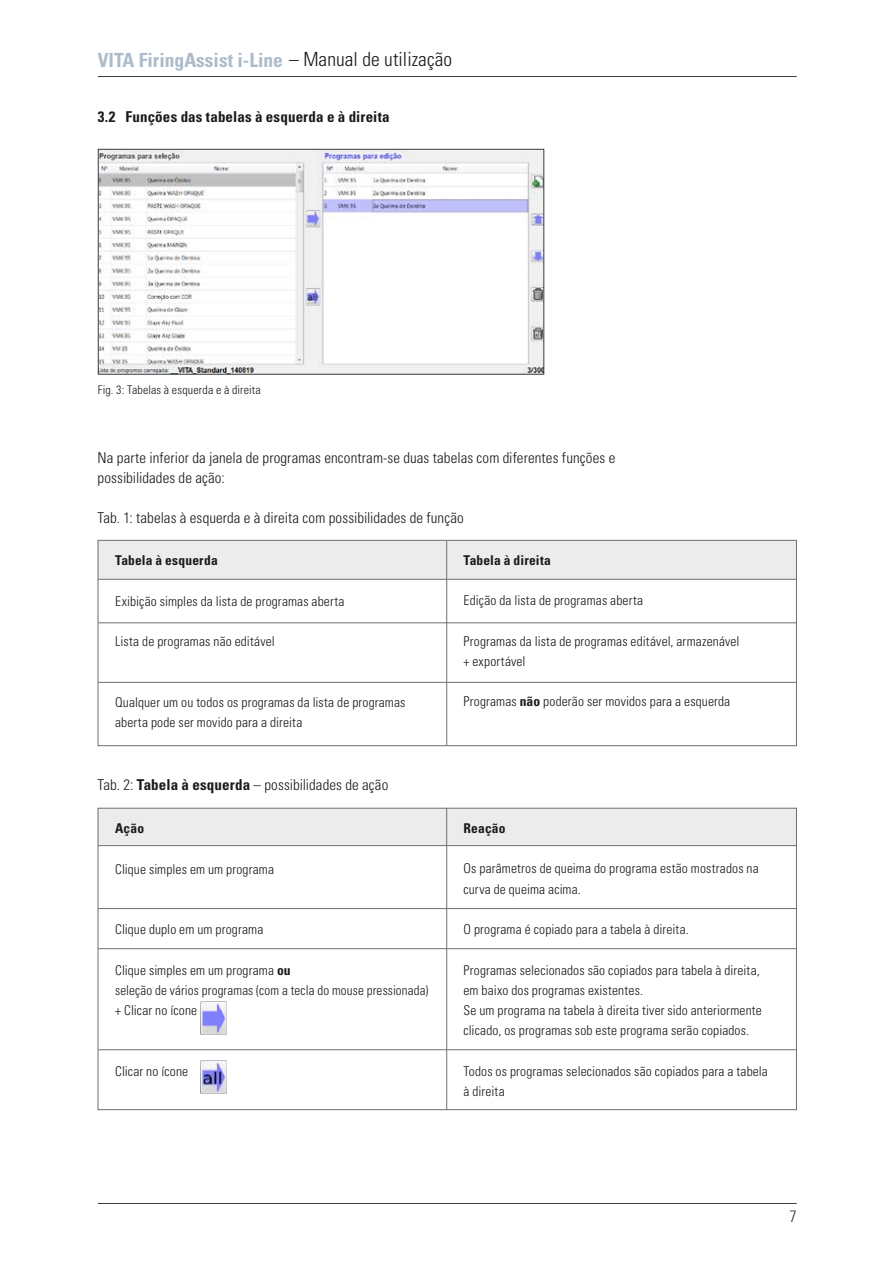
<style>
.page{position:relative;width:893px;height:1263px;background:#fff}
.page>*{position:absolute;margin:0;border:0;box-sizing:border-box;transform-origin:0 0}
.t1{font:700 condensed 19.5px "Univers LT";color:#adbcca}
.t2{font:300 condensed 16.5px "Univers LT";color:#3b3b3a}
.t3{font:300 condensed 15px/20.2px "Univers LT";letter-spacing:.005em;color:#1a1a1a}
.t4{font:700 condensed 15px "Univers LT";letter-spacing:.01em;color:#1a1a1a}
.t5{font:300 condensed 13.5px/20.2px "Univers LT";letter-spacing:.01em;color:#1a1a1a}
.t6{font:700 condensed 13.5px "Univers LT";letter-spacing:.01em;color:#1a1a1a}
.t7{font:300 condensed 12px "Univers LT";letter-spacing:.01em;color:#1a1a1a}
.s1{font-weight:300;color:#1a1a1a}
.s2{font-weight:700}
</style>
<div class="page">
<hr style="left:98px;top:1203px;width:699px;height:1px;background:#3b3b3a">
<hr style="left:98px;top:76px;width:699px;height:1px;background:#3b3b3a">
<div style="left:98px;top:540px;width:698px;height:39px;background:#ececed"></div>
<div style="left:98px;top:540px;width:699px;height:206px;border:1px solid #6f6f6e"></div>
<hr style="left:446px;top:541px;width:1px;height:204px;background:#6f6f6e">
<hr style="left:98px;top:622px;width:698px;height:1px;background:#6f6f6e">
<hr style="left:98px;top:579px;width:698px;height:1px;background:#6f6f6e">
<hr style="left:98px;top:682px;width:698px;height:1px;background:#6f6f6e">
<div style="left:98px;top:808px;width:698px;height:37px;background:#ececed"></div>
<hr style="left:446px;top:808px;width:1px;height:302px;background:#6f6f6e">
<hr style="left:98px;top:908px;width:698px;height:1px;background:#6f6f6e">
<hr style="left:98px;top:845px;width:698px;height:1px;background:#6f6f6e">
<hr style="left:98px;top:948px;width:698px;height:1px;background:#6f6f6e">
<hr style="left:98px;top:1049px;width:698px;height:1px;background:#6f6f6e">
<img style="left:201px;top:1001px;width:26px;height:34px">
<img style="left:201px;top:1060px;width:26px;height:34px">
<img style="left:100px;top:151px;width:442px;height:221px">
<div style="left:98px;top:149px;width:446px;height:225px;border:1px solid #3b3b3a"></div>
<h1 class="t1" style="left:98px;top:48px;width:356px">VITA FiringAssist i-Line <span class="s1">– Manual de utilização</span></h1>
<p class="t4" style="left:98px;top:108px;width:293px">3.2 Funções das tabelas à esquerda e à direita</p>
<p class="t7" style="left:98px;top:383px;width:165px">Fig. 3: Tabelas à esquerda e à direita</p>
<p class="t3" style="left:98px;top:447px;width:519px">Na parte inferior da janela de programas encontram-se duas tabelas com diferentes funções e possibilidades de ação:</p>
<p class="t3" style="left:98px;top:508px;width:368px">Tab. 1: tabelas à esquerda e à direita com possibilidades de função</p>
<p class="t6" style="left:115px;top:552px;width:104px">Tabela à esquerda</p>
<p class="t5" style="left:115px;top:591px;width:231px">Exibição simples da lista de programas aberta</p>
<p class="t5" style="left:115px;top:631px;width:161px">Lista de programas não editável</p>
<p class="t6" style="left:463px;top:552px;width:89px">Tabela à direita</p>
<p class="t5" style="left:463px;top:590px;width:181px">Edição da lista de programas aberta</p>
<p class="t5" style="left:463px;top:631px;width:278px">Programas da lista de programas editável, armazenável + exportável</p>
<p class="t5" style="left:463px;top:691px;width:268px">Programas <span class="s2">não</span> poderão ser movidos para a esquerda</p>
<p class="t5" style="left:115px;top:692px;width:292px">Qualquer um ou todos os programas da lista de programas aberta pode ser movido para a direita</p>
<p class="t3" style="left:98px;top:775px;width:292px">Tab. 2: <span class="s2">Tabela à esquerda</span> – possibilidades de ação</p>
<p class="t6" style="left:115px;top:820px;width:31px">Ação</p>
<p class="t5" style="left:115px;top:859px;width:160px">Clique simples em um programa</p>
<p class="t5" style="left:115px;top:919px;width:150px">Clique duplo em um programa</p>
<p class="t5" style="left:115px;top:960px;width:315px">Clique simples em um programa <span class="s2">ou<br></span>seleção de vários programas (com a tecla do mouse pressionada) + Clicar no ícone</p>
<p class="t5" style="left:115px;top:1061px;width:75px">Clicar no ícone</p>
<p class="t6" style="left:463px;top:820px;width:44px">Reação</p>
<p class="t5" style="left:463px;top:858px;width:297px">Os parâmetros de queima do programa estão mostrados na curva de queima acima.</p>
<p class="t5" style="left:463px;top:919px;width:227px">O programa é copiado para a tabela à direita.</p>
<p class="t5" style="left:463px;top:960px;width:300px">Programas selecionados são copiados para tabela à direita, em baixo dos programas existentes.<br>Se um programa na tabela à direita tiver sido anteriormente clicado, os programas sob este programa serão copiados.</p>
<p class="t5" style="left:463px;top:1061px;width:306px">Todos os programas selecionados são copiados para a tabela à direita</p>
<p class="t2" style="left:789px;top:1206px;width:9px">7</p>
</div>
